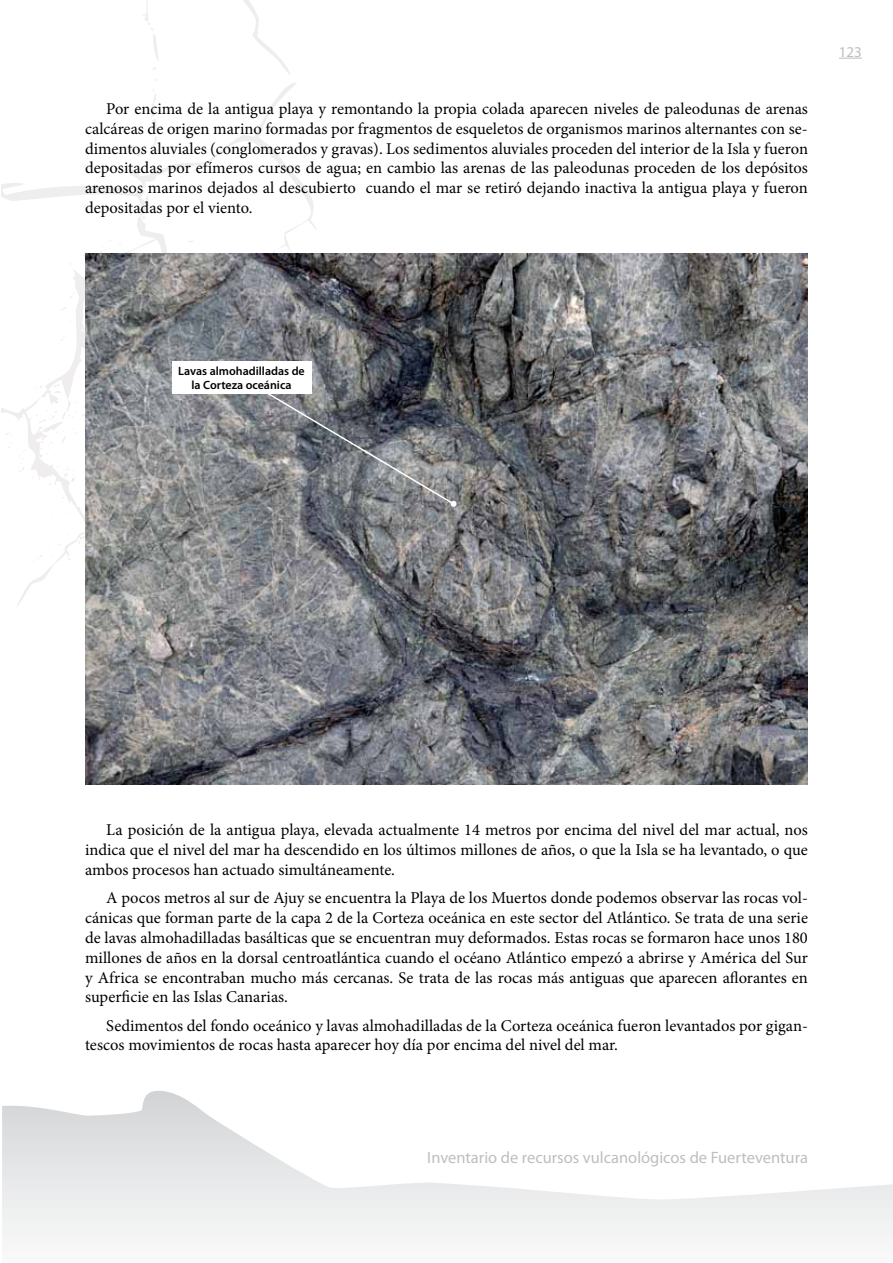
<style>
.page{position:relative;width:893px;height:1263px;background:#fff}
.page>*{position:absolute;margin:0;border:0;box-sizing:border-box;transform-origin:0 0}
.t1{font:16.5px/19.8px "Minion Pro";color:#000;text-align:justify}
.t2{font:16.5px "Myriad Pro";color:#bcbec0}
.t3{font:15px "Myriad Pro";color:#bcbec0}
.t4{font:600 12px/14.4px "Myriad Pro";color:#000;text-align:center}
</style>
<div class="page">
<svg style="left:2px;top:1091px;width:891px;height:148px"></svg>
<svg style="left:1px;top:0;width:336px;height:606px"></svg>
<img style="left:85px;top:254px;width:723px;height:530px">
<svg style="left:839px;top:58px;width:23px;height:1px"></svg>
<svg style="left:239px;top:376px;width:218px;height:131px;background:#717479"></svg>
<div style="left:172px;top:361px;width:139px;height:33px;background:#fff"></div>
<p class="t1" style="left:85px;top:99px;width:724px;text-indent:21px">Por encima de la antigua playa y remontando la propia colada aparecen niveles de paleodunas de arenas calcáreas de origen marino formadas por fragmentos de esqueletos de organismos marinos alternantes con se&shy;dimentos aluviales (conglomerados y gravas). Los sedimentos aluviales proceden del interior de la Isla y fueron depositadas por efímeros cursos de agua; en cambio las arenas de las paleodunas proceden de los depósitos arenosos marinos dejados al descubierto cuando el mar se retiró dejando inactiva la antigua playa y fueron depositadas por el viento.</p>
<p class="t3" style="left:839px;top:42px;width:25px">123</p>
<p class="t4" style="left:178px;top:363px;width:128px">Lavas almohadilladas de la Corteza oceánica</p>
<p class="t1" style="left:85px;top:820px;width:724px;text-indent:21px">La posición de la antigua playa, elevada actualmente 14 metros por encima del nivel del mar actual, nos indica que el nivel del mar ha descendido en los últimos millones de años, o que la Isla se ha levantado, o que ambos procesos han actuado simultáneamente.</p>
<p class="t1" style="left:85px;top:888px;width:724px;text-indent:21px">A pocos metros al sur de Ajuy se encuentra la Playa de los Muertos donde podemos observar las rocas vol&shy;cánicas que forman parte de la capa 2 de la Corteza oceánica en este sector del Atlántico. Se trata de una serie de lavas almohadilladas basálticas que se encuentran muy deformados. Estas rocas se formaron hace unos 180 millones de años en la dorsal centroatlántica cuando el océano Atlántico empezó a abrirse y América del Sur y Africa se encontraban mucho más cercanas. Se trata de las rocas más antiguas que aparecen aflorantes en superficie en las Islas Canarias.</p>
<p class="t1" style="left:85px;top:1015px;width:724px;text-indent:21px">Sedimentos del fondo oceánico y lavas almohadilladas de la Corteza oceánica fueron levantados por gigan&shy;tescos movimientos de rocas hasta aparecer hoy día por encima del nivel del mar.</p>
<p class="t2" style="left:427px;top:1147px;width:382px">Inventario de recursos vulcanológicos de Fuerteventura</p>
</div>
